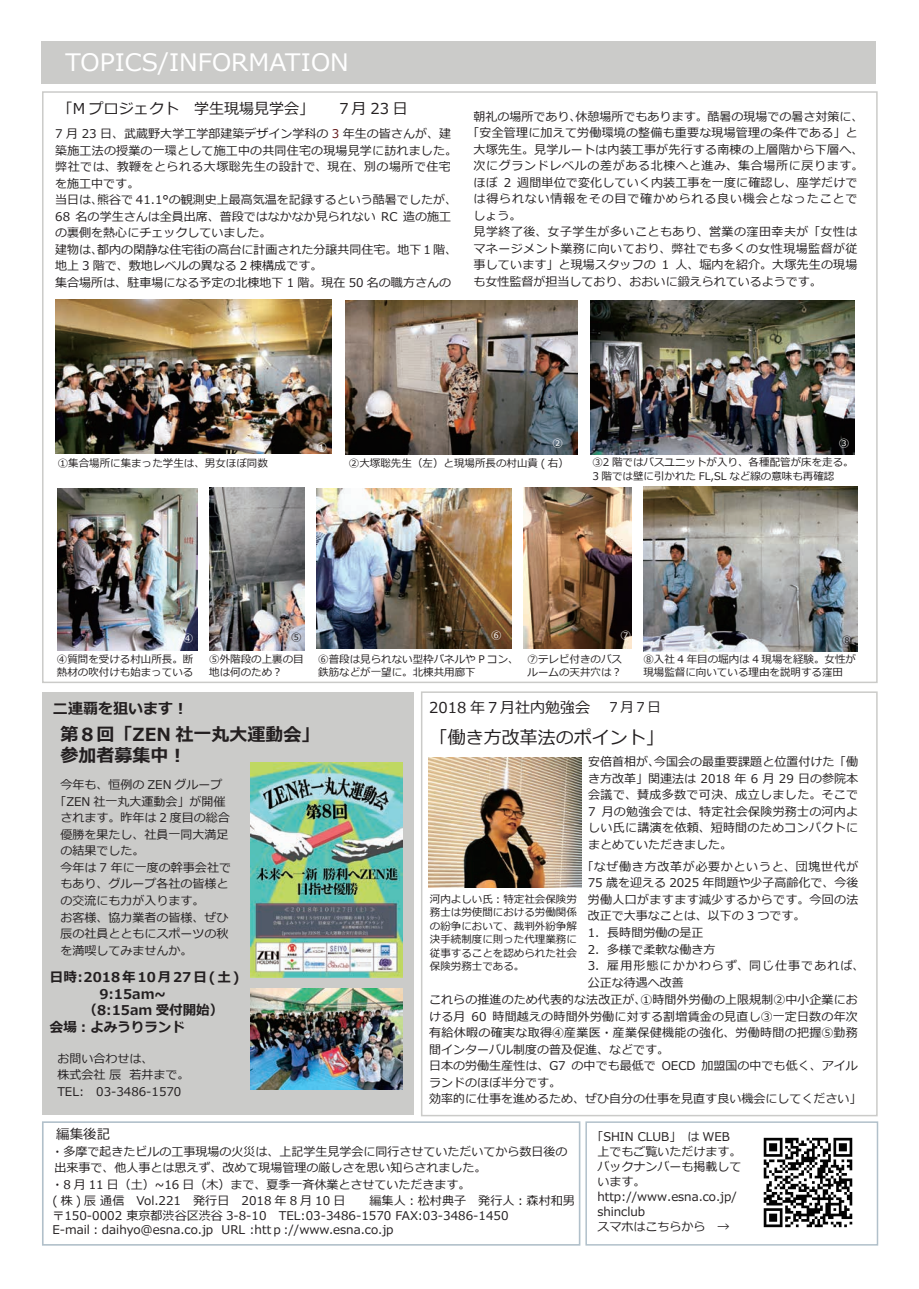
<style>
.page{position:relative;width:919px;height:1289px;background:#fff}
.page>*{position:absolute;margin:0;border:0;box-sizing:border-box;transform-origin:0 0}
.t1{font:24px "Meiryo";color:#fff;scale:1.05 1}
.t2{font:700 18px/21px "Meiryo";color:#231f20}
.t3{font:18px "Meiryo";color:#231f20}
.t4{font:15px "Meiryo";color:#231f20}
.t5{font:700 15px "Meiryo";color:#231f20}
.t6{font:700 13.5px/16.5px "Meiryo";color:#231f20}
.t7{font:13.5px "Meiryo";color:#231f20}
.t8{font:12px/16.5px "Meiryo";color:#231f20}
.t9{font:12px/16.5px "Meiryo";letter-spacing:.03em;color:#231f20}
.t10{font:12px "Meiryo";letter-spacing:.055em;color:#231f20}
.t11{font:12px "Meiryo";letter-spacing:.04em;color:#231f20}
.t12{font:12px "Meiryo";letter-spacing:.035em;color:#231f20}
.t13{font:12px "Meiryo";letter-spacing:.07em;color:#231f20}
.t14{font:10.5px/13.5px "Meiryo";color:#231f20}
.t15{font:10.5px "Meiryo";color:#fff}
.s1{color:#611718}
.s2{font-size:13.5px}
</style>
<div class="page">
<img style="left:591px;top:300px;width:263px;height:155px">
<img style="left:55px;top:299px;width:276px;height:154px">
<img style="left:57px;top:488px;width:140px;height:162px">
<div style="left:42px;top:1121px;width:538px;height:124px;background:#fff;border:2px solid #b1c0ca"></div>
<div style="left:42px;top:41px;width:833px;height:43px;background:#cbcbc9"></div>
<div style="left:585px;top:1121px;width:293px;height:124px;border:2px solid #b1c0ca"></div>
<img style="left:763px;top:1137px;width:90px;height:91px">
<div style="left:421px;top:691px;width:456px;height:425px;border:2px solid #cbcbc9"></div>
<div style="left:43px;top:692px;width:371px;height:423px;background:#cbcbc9"></div>
<img style="left:428px;top:757px;width:153px;height:130px">
<img style="left:523px;top:488px;width:108px;height:160px">
<img style="left:643px;top:486px;width:214px;height:165px">
<img style="left:345px;top:300px;width:232px;height:155px">
<img style="left:209px;top:487px;width:95px;height:163px">
<img style="left:316px;top:488px;width:195px;height:160px">
<img style="left:250px;top:762px;width:152px;height:215px">
<img style="left:250px;top:988px;width:152px;height:101px">
<h1 class="t1" style="left:65px;top:46px;width:271px">TOPICS/INFORMATION</h1>
<p class="t4" style="left:58px;top:98px;width:351px">「M プロジェクト　学生現場見学会」　　７月 23 日</p>
<p class="t8" style="left:55px;top:126px;width:403px">7 月 23 日、武蔵野大学工学部建築デザイン学科の <span class="s1">3</span> 年生の皆さんが、建築施工法の授業の一環として施工中の共同住宅の現場見学に訪れました。弊社では、教鞭をとられる大塚聡先生の設計で、現在、別の場所で住宅を施工中です。<br>当日は、熊谷で 41.1°の観測史上最高気温を記録するという酷暑でしたが、68 名の学生さんは全員出席、普段ではなかなか見られない RC 造の施工の裏側を熱心にチェックしていました。<br>建物は、都内の閑静な住宅街の高台に計画された分譲共同住宅。地下 1 階、地上 3 階で、敷地レベルの異なる 2 棟構成です。<br>集合場所は、駐車場になる予定の北棟地下 1 階。現在 50 名の職方さんの</p>
<p class="t8" style="left:473px;top:109px;width:391px">朝礼の場所であり、休憩場所でもあります。酷暑の現場での暑さ対策に、</p>
<p class="t8" style="left:467px;top:125px;width:391px">「安全管理に加えて労働環境の整備も重要な現場管理の条件である」と</p>
<p class="t8" style="left:473px;top:142px;width:391px">大塚先生。見学ルートは内装工事が先行する南棟の上層階から下層へ、</p>
<p class="t10" style="left:473px;top:157px;width:391px">次にグランドレベルの差がある北棟へと進み、集合場所に戻ります。</p>
<p class="t8" style="left:473px;top:175px;width:385px">ほぼ 2 週間単位で変化していく内装工事を一度に確認し、座学だけで</p>
<p class="t13" style="left:473px;top:190px;width:385px">は得られない情報をその目で確かめられる良い機会となったことで</p>
<p class="t8" style="left:473px;top:208px;width:49px">しょう。</p>
<p class="t11" style="left:473px;top:223px;width:385px">見学終了後、女子学生が多いこともあり、営業の窪田幸夫が「女性は</p>
<p class="t12" style="left:473px;top:240px;width:385px">マネージメント業務に向いており、弊社でも多くの女性現場監督が従</p>
<p class="t8" style="left:473px;top:257px;width:385px">事しています」と現場スタッフの 1 人、堀内を紹介。大塚先生の現場</p>
<p class="t8" style="left:473px;top:274px;width:349px">も女性監督が担当しており、おおいに鍛えられているようです。</p>
<p class="t15" style="left:316px;top:440px;width:12px">①</p>
<p class="t15" style="left:552px;top:436px;width:12px">②</p>
<p class="t15" style="left:838px;top:436px;width:12px">③</p>
<p class="t14" style="left:58px;top:457px;width:211px">①集合場所に集まった学生は、男女ほぼ同数</p>
<p class="t14" style="left:349px;top:457px;width:221px">②大塚聡先生（左）と現場所長の村山貴 ( 右）</p>
<p class="t14" style="left:592px;top:456px;width:263px">③2 階ではバスユニットが入り、各種配管が床を走る。<br>3 階では壁に引かれた FL,SL など線の意味も再確認</p>
<p class="t15" style="left:183px;top:631px;width:12px">④</p>
<p class="t14" style="left:291px;top:631px;width:12px">⑤</p>
<p class="t15" style="left:491px;top:628px;width:12px">⑥</p>
<p class="t15" style="left:620px;top:628px;width:12px">⑦</p>
<p class="t14" style="left:841px;top:634px;width:12px">⑧</p>
<p class="t14" style="left:57px;top:652px;width:138px">④質問を受ける村山所長。断熱材の吹付けも始まっている</p>
<p class="t14" style="left:209px;top:652px;width:96px">⑤外階段の上裏の目地は何のため︖</p>
<p class="t14" style="left:318px;top:652px;width:202px">⑥普段は見られない型枠パネルや P コン、鉄筋などが一望に。北棟共用廊下</p>
<p class="t14" style="left:527px;top:652px;width:96px">⑦テレビ付きのバスルームの天井穴は︖</p>
<p class="t14" style="left:643px;top:652px;width:214px">⑧入社 4 年目の堀内は 4 現場を経験。女性が現場監督に向いている理由を説明する窪田</p>
<p class="t5" style="left:53px;top:697px;width:136px">二連覇を狙います︕</p>
<p class="t4" style="left:429px;top:697px;width:233px">2018 年７月社内勉強会 <span class="s2">７月７日</span></p>
<h2 class="t2" style="left:61px;top:725px;width:260px">第８回「ZEN 社一丸大運動会」参加者募集中︕</h2>
<p class="t8" style="left:60px;top:777px;width:164px">今年も、恒例の ZEN グループ</p>
<p class="t8" style="left:54px;top:794px;width:173px">「ZEN 社一丸大運動会」が開催</p>
<p class="t8" style="left:60px;top:810px;width:171px">されます。昨年は 2 度目の総合</p>
<p class="t8" style="left:60px;top:827px;width:169px">優勝を果たし、社員一同大満足</p>
<p class="t8" style="left:60px;top:843px;width:85px">の結果でした。</p>
<p class="t8" style="left:60px;top:860px;width:172px">今年は 7 年に一度の幹事会社で</p>
<p class="t8" style="left:60px;top:876px;width:169px">もあり、グループ各社の皆様と</p>
<p class="t8" style="left:60px;top:893px;width:145px">の交流にも力が入ります。</p>
<p class="t8" style="left:60px;top:909px;width:169px">お客様、協力業者の皆様、ぜひ</p>
<p class="t8" style="left:60px;top:926px;width:169px">辰の社員とともにスポーツの秋</p>
<p class="t8" style="left:60px;top:942px;width:133px">を満喫してみませんか。</p>
<p class="t6" style="left:50px;top:969px;width:191px">日時︓2018年10月27日(土)　　　 9:15am~　<br>　　　（8:15am 受付開始）会場︓よみうりランド</p>
<p class="t8" style="left:57px;top:1050px;width:134px">お問い合わせは、<br>株式会社 辰 若井まで。<br>TEL:　03-3486-1570</p>
<h2 class="t3" style="left:430px;top:724px;width:235px">「働き方改革法のポイント」</h2>
<p class="t14" style="left:430px;top:892px;width:148px;text-align:justify">河内よしい氏︓特定社会保険労務士は労使間における労働関係の紛争において、裁判外紛争解決手続制度に則った代理業務に従事することを認められた社会保険労務士である。</p>
<p class="t8" style="left:588px;top:754px;width:271px;text-align:justify">安倍首相が、今国会の最重要課題と位置付けた「働き方改革」関連法は 2018 年 6 月 29 日の参院本会議で、賛成多数で可決、成立しました。そこで7 月の勉強会では、特定社会保険労務士の河内よしい氏に講演を依頼、短時間のためコンパクトにまとめていただきました。</p>
<p class="t9" style="left:587px;top:859px;width:278px;text-indent:-6px">「なぜ働き方改革が必要かというと、団塊世代が<br>75 歳を迎える 2025 年問題や少子高齢化で、今後労働人口がますます減少するからです。今回の法改正で大事なことは、以下の 3 つです。<br>1．長時間労働の是正　<br>2．多様で柔軟な働き方　<br>3．雇用形態にかかわらず、同じ仕事であれば、公正な待遇へ改善</p>
<p class="t8" style="left:429px;top:992px;width:433px">これらの推進のため代表的な法改正が、①時間外労働の上限規制②中小企業における月 60 時間越えの時間外労働に対する割増賃金の見直し③一定日数の年次有給休暇の確実な取得④産業医・産業保健機能の強化、労働時間の把握⑤勤務間インターバル制度の普及促進、などです。<br>日本の労働生産性は、G7 の中でも最低で OECD 加盟国の中でも低く、アイルランドのほぼ半分です。<br>効率的に仕事を進めるため、ぜひ自分の仕事を見直す良い機会にしてください」</p>
<p class="t7" style="left:56px;top:1124px;width:55px">編集後記</p>
<p class="t8" style="left:597px;top:1129px;width:145px;line-height:15px;text-indent:-6px">「SHIN CLUB」　は WEB上でもご覧いただけます。バックナンバーも掲載しています。http://www.esna.co.jp/ shinclub<br>スマホはこちらから　→</p>
<p class="t8" style="left:51px;top:1143px;width:517px">・多摩で起きたビルの工事現場の火災は、上記学生見学会に同行させていただいてから数日後の出来事で、他人事とは思えず、改めて現場管理の厳しさを思い知らされました。<br>・8 月 11 日（土）~16 日（木）まで、夏季一斉休業とさせていただきます。</p>
<p class="t8" style="left:52px;top:1194px;width:524px;line-height:14.4px">( 株 ) 辰 通信　Vol.221　発行日　2018 年 8 月 10 日　　編集人︓松村典子　発行人︓森村和男〒150-0002 東京都渋谷区渋谷 3-8-10　TEL:03-3486-1570 FAX:03-3486-1450　<br>E-mail︓daihyo@esna.co.jp URL :httｐ://www.esna.co.jp　</p>
</div>
